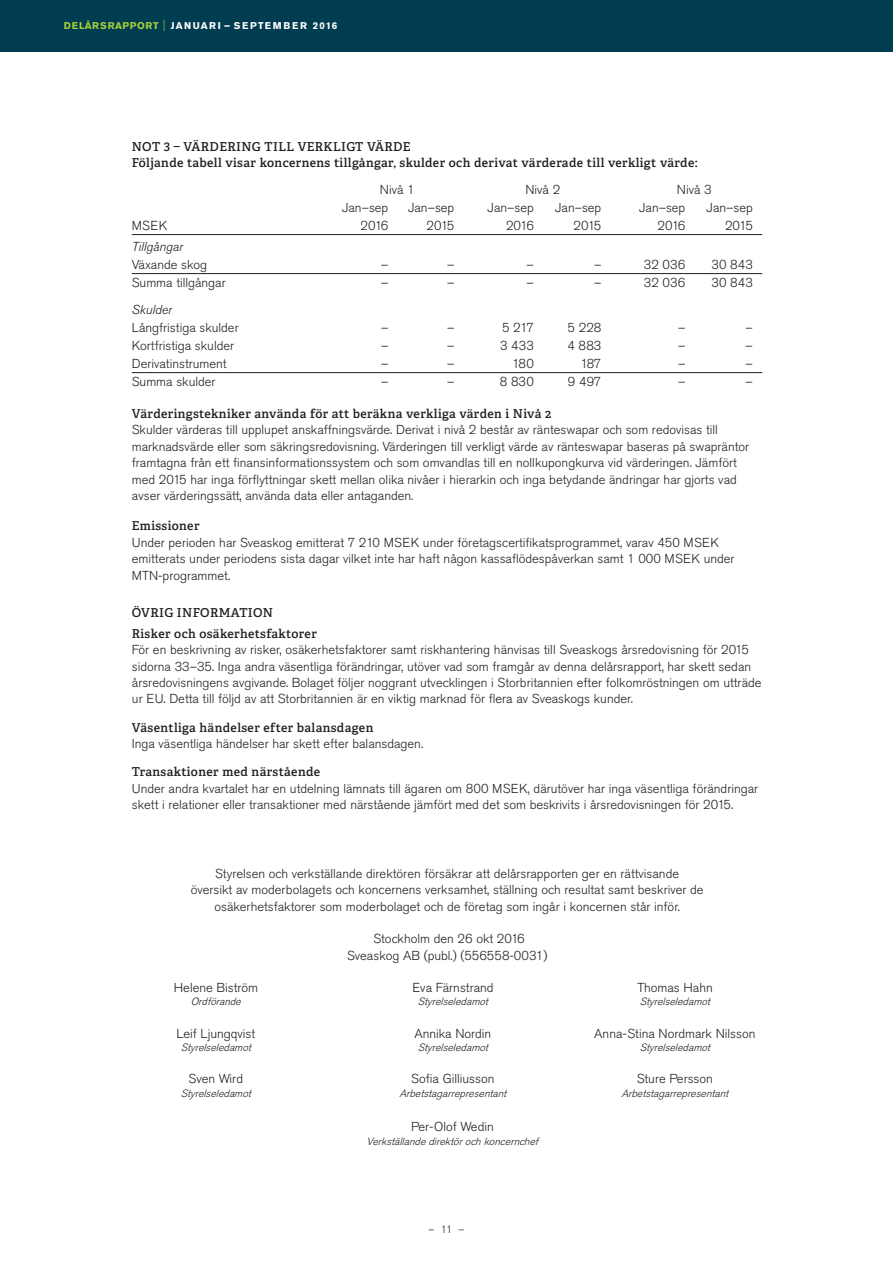
<style>
.page{position:relative;width:893px;height:1263px;background:#fff}
.page>*{position:absolute;margin:0;border:0;box-sizing:border-box;transform-origin:0 0}
.t1{font:300 12.9px/16.4px "Akzidenz Grotesk Std";color:#231f20}
.t2{font:italic 300 12.9px "Akzidenz Grotesk Std";color:#231f20}
.t3{font:600 12.3px/16.5px "Adelle";letter-spacing:.03em;color:#231f20}
.t4{font:italic 300 10.5px "Akzidenz Grotesk Std";color:#231f20}
.t5{font:300 10.5px "Akzidenz Grotesk Std";color:#231f20}
.t6{font:700 9.75px "Akzidenz Grotesk Std";letter-spacing:.135em;color:#fff}
.t7{font:700 9.75px "Akzidenz Grotesk Std";letter-spacing:.055em;color:#a6ce39}
</style>
<div class="page">
<hr style="left:132px;top:234px;width:630px;height:1px;background:#231f20">
<hr style="left:132px;top:273px;width:630px;height:1px;background:#231f20">
<hr style="left:132px;top:372px;width:630px;height:1px;background:#231f20">
<div style="left:0;top:0;width:893px;height:51px;background:#003d50"></div>
<p class="t7" style="left:64px;top:20px;width:96px">DELÅRSRAPPORT</p>
<p class="t6" style="left:171px;top:20px;width:168px">JANUARI – SEPTEMBER 2016</p>
<p class="t3" style="left:132px;top:138px;width:567px">Not 3 – Värdering till verkligt värde<br>Följande tabell visar koncernens tillgångar, skulder och derivat värderade till verkligt värde:</p>
<p class="t1" style="left:380px;top:182px;width:36px">Nivå 1</p>
<p class="t1" style="left:525px;top:182px;width:36px">Nivå 2</p>
<p class="t1" style="left:677px;top:182px;width:36px">Nivå 3</p>
<p class="t1" style="left:342px;top:200px;width:48px">Jan–sep</p>
<p class="t1" style="left:408px;top:200px;width:48px">Jan–sep</p>
<p class="t1" style="left:488px;top:200px;width:48px">Jan–sep</p>
<p class="t1" style="left:555px;top:200px;width:48px">Jan–sep</p>
<p class="t1" style="left:639px;top:200px;width:48px">Jan–sep</p>
<p class="t1" style="left:707px;top:200px;width:48px">Jan–sep</p>
<p class="t1" style="left:132px;top:218px;width:37px">MSEK</p>
<p class="t1" style="left:361px;top:218px;width:29px">2016</p>
<p class="t1" style="left:427px;top:218px;width:29px">2015</p>
<p class="t1" style="left:506px;top:218px;width:29px">2016</p>
<p class="t1" style="left:574px;top:218px;width:29px">2015</p>
<p class="t1" style="left:658px;top:218px;width:29px">2016</p>
<p class="t1" style="left:725px;top:218px;width:29px">2015</p>
<p class="t2" style="left:132px;top:239px;width:52px">Tillgångar</p>
<p class="t1" style="left:132px;top:257px;width:77px">Växande skog</p>
<p class="t1" style="left:381px;top:257px;width:9px">–</p>
<p class="t1" style="left:447px;top:257px;width:9px">–</p>
<p class="t1" style="left:527px;top:257px;width:9px">–</p>
<p class="t1" style="left:594px;top:257px;width:9px">–</p>
<p class="t1" style="left:644px;top:257px;width:43px">32 036</p>
<p class="t1" style="left:711px;top:257px;width:43px">30 843</p>
<p class="t1" style="left:132px;top:275px;width:95px">Summa tillgångar</p>
<p class="t1" style="left:381px;top:275px;width:9px">–</p>
<p class="t1" style="left:447px;top:275px;width:9px">–</p>
<p class="t1" style="left:527px;top:275px;width:9px">–</p>
<p class="t1" style="left:594px;top:275px;width:9px">–</p>
<p class="t1" style="left:644px;top:275px;width:43px">32 036</p>
<p class="t1" style="left:711px;top:275px;width:43px">30 843</p>
<p class="t2" style="left:132px;top:302px;width:42px">Skulder</p>
<p class="t1" style="left:132px;top:320px;width:108px">Långfristiga skulder</p>
<p class="t1" style="left:381px;top:320px;width:9px">–</p>
<p class="t1" style="left:447px;top:320px;width:9px">–</p>
<p class="t1" style="left:502px;top:320px;width:33px">5 217</p>
<p class="t1" style="left:568px;top:320px;width:35px">5 228</p>
<p class="t1" style="left:678px;top:320px;width:9px">–</p>
<p class="t1" style="left:746px;top:320px;width:9px">–</p>
<p class="t1" style="left:132px;top:338px;width:104px">Kortfristiga skulder</p>
<p class="t1" style="left:381px;top:338px;width:9px">–</p>
<p class="t1" style="left:447px;top:338px;width:9px">–</p>
<p class="t1" style="left:500px;top:338px;width:35px">3 433</p>
<p class="t1" style="left:567px;top:338px;width:36px">4 883</p>
<p class="t1" style="left:678px;top:338px;width:9px">–</p>
<p class="t1" style="left:746px;top:338px;width:9px">–</p>
<p class="t1" style="left:132px;top:356px;width:96px">Derivatinstrument</p>
<p class="t1" style="left:381px;top:356px;width:9px">–</p>
<p class="t1" style="left:447px;top:356px;width:9px">–</p>
<p class="t1" style="left:512px;top:356px;width:23px">180</p>
<p class="t1" style="left:581px;top:356px;width:22px">187</p>
<p class="t1" style="left:678px;top:356px;width:9px">–</p>
<p class="t1" style="left:746px;top:356px;width:9px">–</p>
<p class="t1" style="left:132px;top:374px;width:85px">Summa skulder</p>
<p class="t1" style="left:381px;top:374px;width:9px">–</p>
<p class="t1" style="left:447px;top:374px;width:9px">–</p>
<p class="t1" style="left:500px;top:374px;width:36px">8 830</p>
<p class="t1" style="left:568px;top:374px;width:35px">9 497</p>
<p class="t1" style="left:678px;top:374px;width:9px">–</p>
<p class="t1" style="left:746px;top:374px;width:9px">–</p>
<p class="t3" style="left:132px;top:405px;width:421px">Värderingstekniker använda för att beräkna verkliga värden i Nivå 2</p>
<p class="t1" style="left:132px;top:422px;width:619px">Skulder värderas till upplupet anskaffningsvärde. Derivat i nivå 2 består av ränteswapar och som redovisas till marknadsvärde eller som säkringsredovisning. Värderingen till verkligt värde av ränteswapar baseras på swapräntor framtagna från ett finansinformationssystem och som omvandlas till en nollkupongkurva vid värderingen. Jämfört med 2015 har inga förflyttningar skett mellan olika nivåer i hierarkin och inga betydande ändringar har gjorts vad avser värderingssätt, använda data eller antaganden.</p>
<p class="t3" style="left:132px;top:518px;width:69px">Emissioner</p>
<p class="t1" style="left:132px;top:534px;width:604px">Under perioden har Sveaskog emitterat 7 210 MSEK under företagscertifikatsprogrammet, varav 450 MSEK emitterats under periodens sista dagar vilket inte har haft någon kassaflödespåverkan samt 1 000 MSEK under<br>MTN-programmet.</p>
<p class="t3" style="left:132px;top:605px;width:61px">Övrig info</p>
<p class="t3" style="left:132px;top:602px;width:187px;line-height:20.9px;text-indent:78px">rmation<br>Risker och osäkerhetsfaktorer</p>
<p class="t1" style="left:132px;top:642px;width:631px">För en beskrivning av risker, osäkerhetsfaktorer samt riskhantering hänvisas till Sveaskogs årsredovisning för 2015 sidorna 33–35. Inga andra väsentliga förändringar, utöver vad som framgår av denna delårsrapport, har skett sedan årsredovisningens avgivande. Bolaget följer noggrant utvecklingen i Storbritannien efter folkomröstningen om utträde ur EU. Detta till följd av att Storbritannien är en viktig marknad för flera av Sveaskogs kunder.</p>
<p class="t3" style="left:132px;top:719px;width:243px">Väsentliga händelser efter balansdagen</p>
<p class="t1" style="left:132px;top:736px;width:293px">Inga väsentliga händelser har skett efter balansdagen.</p>
<p class="t3" style="left:132px;top:764px;width:190px">Transaktioner med närstående</p>
<p class="t1" style="left:132px;top:780px;width:628px">Under andra kvartalet har en utdelning lämnats till ägaren om 800 MSEK, därutöver har inga väsentliga förändringar skett i relationer eller transaktioner med närstående jämfört med det som beskrivits i årsredovisningen för 2015.</p>
<p class="t1" style="left:191px;top:865px;width:514px;text-align:center">Styrelsen och verkställande direktören försäkrar att delårsrapporten ger en rättvisande<br>översikt av moderbolagets och koncernens verksamhet, ställning och resultat samt beskriver de osäkerhetsfaktorer som moderbolaget och de företag som ingår i koncernen står inför.</p>
<p class="t1" style="left:347px;top:931px;width:202px;text-align:center">Stockholm den 26 okt 2016<br>Sveaskog AB (publ.) (556558-0031)</p>
<p class="t1" style="left:174px;top:979px;width:86px">Helene Biström</p>
<p class="t1" style="left:412px;top:979px;width:83px">Eva Färnstrand</p>
<p class="t1" style="left:637px;top:979px;width:77px">Thomas Hahn</p>
<p class="t4" style="left:191px;top:996px;width:55px">Ordförande</p>
<p class="t4" style="left:418px;top:996px;width:75px">Styrelseledamot</p>
<p class="t4" style="left:640px;top:996px;width:75px">Styrelseledamot</p>
<p class="t1" style="left:176px;top:1025px;width:80px">Leif Ljungqvist</p>
<p class="t1" style="left:414px;top:1025px;width:79px">Annika Nordin</p>
<p class="t1" style="left:594px;top:1025px;width:163px">Anna-Stina Nordmark Nilsson</p>
<p class="t4" style="left:181px;top:1041px;width:75px">Styrelseledamot</p>
<p class="t4" style="left:418px;top:1041px;width:75px">Styrelseledamot</p>
<p class="t4" style="left:640px;top:1041px;width:75px">Styrelseledamot</p>
<p class="t1" style="left:189px;top:1071px;width:56px">Sven Wird</p>
<p class="t1" style="left:411px;top:1071px;width:85px">Sofia Gilliusson</p>
<p class="t1" style="left:637px;top:1071px;width:78px">Sture Persson</p>
<p class="t4" style="left:181px;top:1087px;width:75px">Styrelseledamot</p>
<p class="t4" style="left:399px;top:1087px;width:112px">Arbetstagarrepresentant</p>
<p class="t4" style="left:621px;top:1087px;width:112px">Arbetstagarrepresentant</p>
<p class="t1" style="left:411px;top:1119px;width:84px">Per-Olof Wedin</p>
<p class="t4" style="left:367px;top:1135px;width:176px">Verkställande direktör och koncernchef</p>
<p class="t5" style="left:429px;top:1223px;width:37px">–11–</p>
</div>
